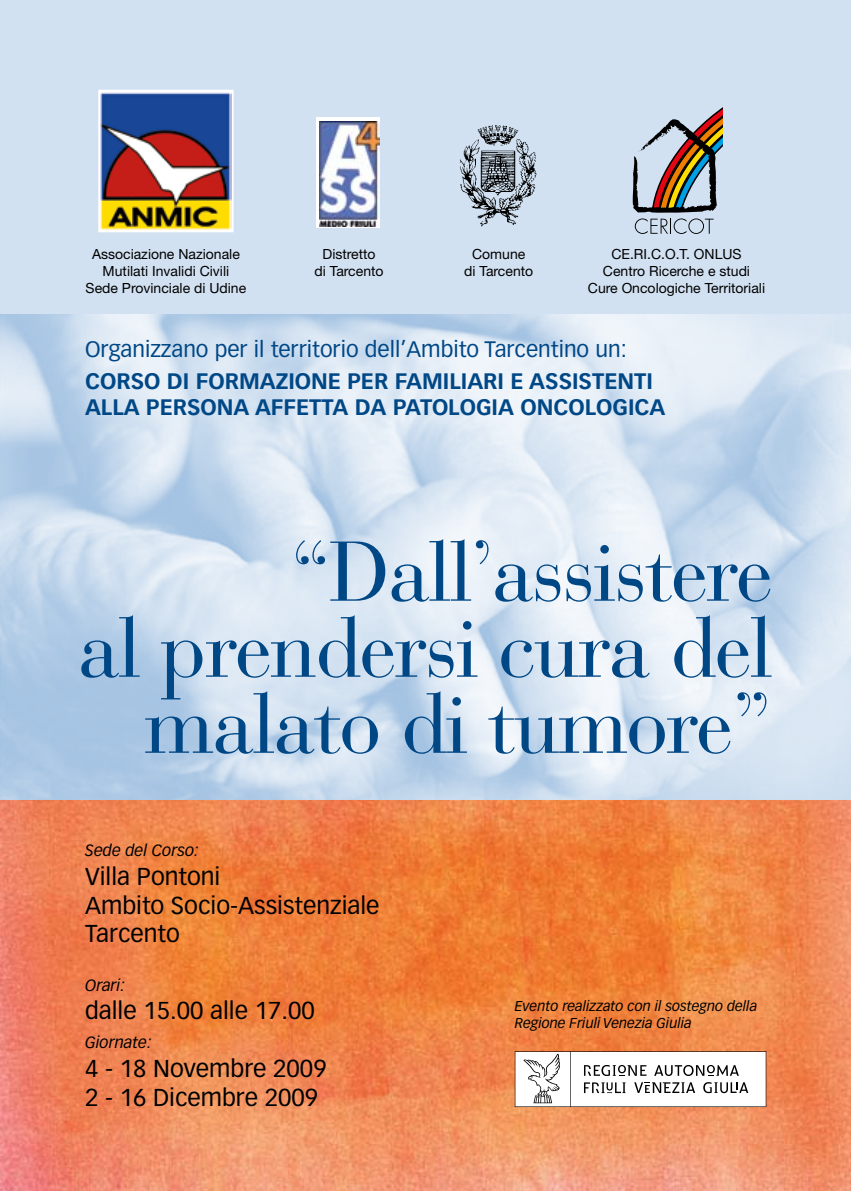
<style>
.page{position:relative;width:851px;height:1191px;background:#fff}
.page>*{position:absolute;margin:0;border:0;box-sizing:border-box;transform-origin:0 0}
.t1{font:84px/76px "Bauer Bodoni";letter-spacing:-.025em;color:#004786;text-align:right}
.t2{font:24px/28.8px "Vectora LH";color:#000}
.t3{font:700 22px/26.4px "Vectora LH";color:#004786}
.t4{font:22px "Vectora LH";color:#004786}
.t5{font:italic 16px "Vectora LH";color:#000}
.t6{font:14px/16.8px "Helvetica Neue";color:#000;text-align:center}
.t7{font:italic 14px/16.8px "Vectora LH";color:#000}
</style>
<div class="page">
<div style="left:0;top:0;width:850px;height:344px;background:#d2e1f1"></div>
<img style="left:0;top:315px;width:850px;height:486px">
<img style="left:0;top:801px;width:850px;height:390px">
<svg style="left:98px;top:89px;width:136px;height:144px;background:#836c6b"></svg>
<svg style="left:514px;top:1051px;width:252px;height:56px"></svg>
<svg style="left:632px;top:108px;width:90px;height:126px"></svg>
<img style="left:459px;top:125px;width:78px;height:101px">
<div style="left:316px;top:117px;width:64px;height:111px;background:#fff"></div>
<img style="left:319px;top:121px;width:60px;height:105px">
<p class="t6" style="left:86px;top:245px;width:162px">Associazione Nazionale<br>Mutilati Invalidi Civili<br>Sede Provinciale di Udine</p>
<p class="t6" style="left:588px;top:245px;width:179px">CE.RI.C.O.T. ONLUS<br>Centro Ricerche e studi<br>Cure Oncologiche Territoriali</p>
<p class="t6" style="left:314px;top:245px;width:70px">Distretto<br>di Tarcento</p>
<p class="t6" style="left:464px;top:245px;width:70px">Comune<br>di Tarcento</p>
<h3 class="t4" style="left:85px;top:336px;width:543px">Organizzano per il territorio dell’Ambito Tarcentino un:</h3>
<h3 class="t3" style="left:85px;top:368px;width:582px">CORSO DI FORMAZIONE PER FAMILIARI E ASSISTENTI<br>ALLA PERSONA AFFETTA DA PATOLOGIA ONCOLOGICA</h3>
<h1 class="t1" style="left:78px;top:535px;width:696px">“Dall’assistere<br>al prendersi cura del malato di tumore”</h1>
<p class="t5" style="left:85px;top:841px;width:115px">Sede del Corso:</p>
<h2 class="t2" style="left:85px;top:862px;width:296px">Villa Pontoni<br>Ambito Socio-Assistenziale<br>Tarcento</h2>
<p class="t5" style="left:85px;top:975px;width:41px">Orari:</p>
<h2 class="t2" style="left:85px;top:996px;width:231px">dalle 15.00 alle 17.00</h2>
<p class="t5" style="left:85px;top:1033px;width:68px">Giornate:</p>
<h2 class="t2" style="left:85px;top:1054px;width:243px">4 - 18 Novembre 2009<br>2 - 16 Dicembre 2009</h2>
<p class="t7" style="left:514px;top:997px;width:244px">Evento realizzato con il sostegno della<br>Regione Friuli Venezia Giulia</p>
</div>
